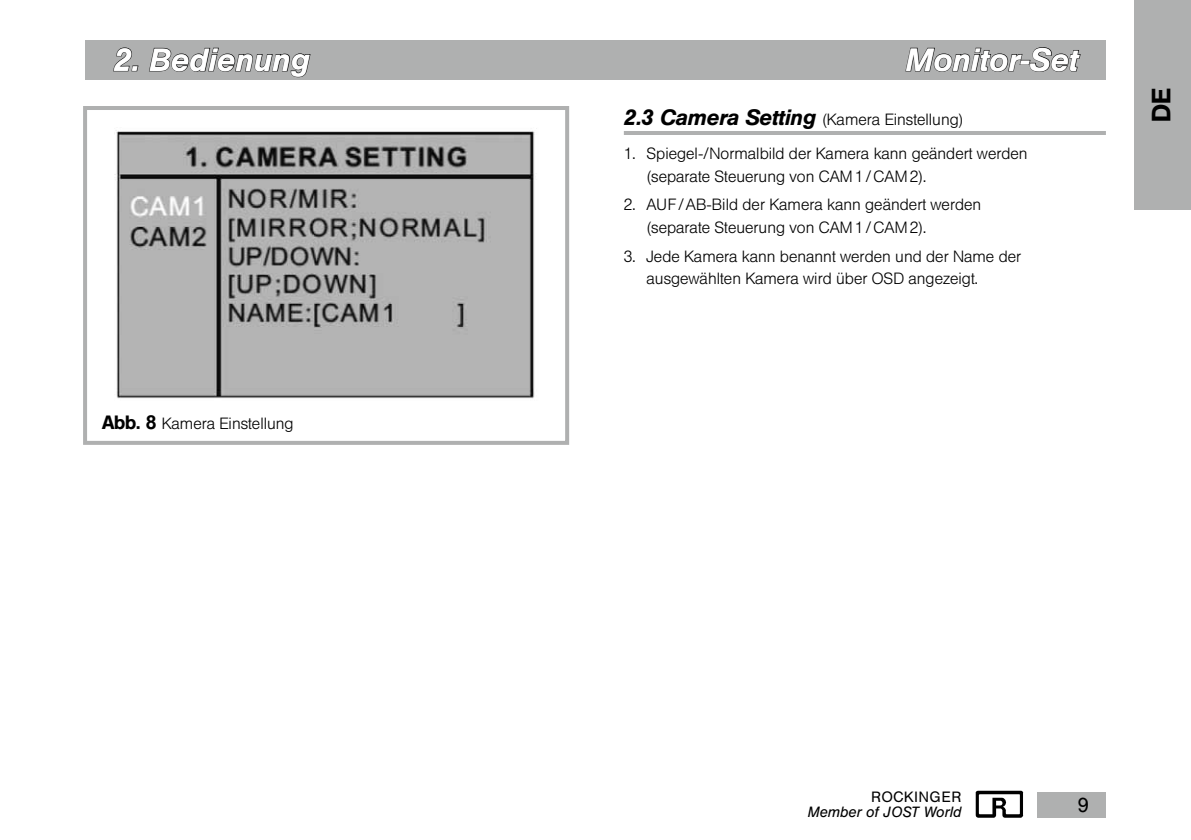
<style>
.page{position:relative;width:1191px;height:840px;background:#fff}
.page>*{position:absolute;margin:0;border:0;box-sizing:border-box;transform-origin:0 0}
.t1{font:italic 500 32px "HE10";letter-spacing:.025em;color:#fff}
.t2{font:500 26.4px "HE10";color:#000}
.t3{font:20px "HE10";color:#000}
.t4{font:300 16px/22.6px "HE10";letter-spacing:.015em;color:#000}
.t5{font:italic 14.8px "HE10";letter-spacing:.015em;color:#000}
.t6{font:14.8px "HE10";letter-spacing:.05em;color:#000}
.s1{font-weight:500;font-style:italic;font-size:22px}
.s2{font-weight:500;font-size:19.2px}
</style>
<div class="page">
<div style="left:1037px;top:791px;width:69px;height:25px;background:#afb0b0"></div>
<img style="left:975px;top:790px;width:49px;height:27px">
<div style="left:1134px;top:0;width:57px;height:210px;background:#afb0b0"></div>
<div style="left:85px;top:40px;width:1021px;height:39px;background:#afb0b0"></div>
<svg style="left:113px;top:47px;width:26px;height:25px"></svg>
<svg style="left:148px;top:47px;width:163px;height:33px"></svg>
<svg style="left:904px;top:47px;width:177px;height:33px"></svg>
<hr style="left:624px;top:131px;width:482px;height:4px;background:#afb0b0">
<img style="left:115px;top:128px;width:422px;height:271px">
<div style="left:83px;top:106px;width:486px;height:338px;border:4px solid #afb0b0"></div>
<h1 class="t1" style="left:113px;top:41px;width:197px">2. Bedienung</h1>
<h1 class="t1" style="left:905px;top:41px;width:174px">Monitor-Set</h1>
<p class="t4" style="left:624px;top:108px;width:341px"><span class="s1">2.3 Camera Setting</span> (Kamera Einstellung)</p>
<p class="t4" style="left:646px;top:142px;width:382px;text-indent:-23px">1. Spiegel-/Normalbild der Kamera kann geändert werden (separate Steuerung von CAM1 /CAM2).</p>
<p class="t4" style="left:646px;top:193px;width:336px;text-indent:-23px">2. AUF / AB-Bild der Kamera kann geändert werden (separate Steuerung von CAM1 /CAM2).</p>
<p class="t4" style="left:646px;top:244px;width:376px;text-indent:-23px">3. Jede Kamera kann benannt werden und der Name der ausgewählten Kamera wird über OSD angezeigt.</p>
<p class="t4" style="left:102px;top:412px;width:193px"><span class="s2">Abb. 8</span> Kamera Einstellung</p>
<h2 class="t2" style="left:1145px;top:122px;width:35px;rotate:-90deg">DE</h2>
<p class="t6" style="left:871px;top:788px;width:91px">ROCKINGER</p>
<p class="t5" style="left:808px;top:803px;width:155px">Member of JOST World</p>
<p class="t3" style="left:1077px;top:792px;width:13px">9</p>
</div>
